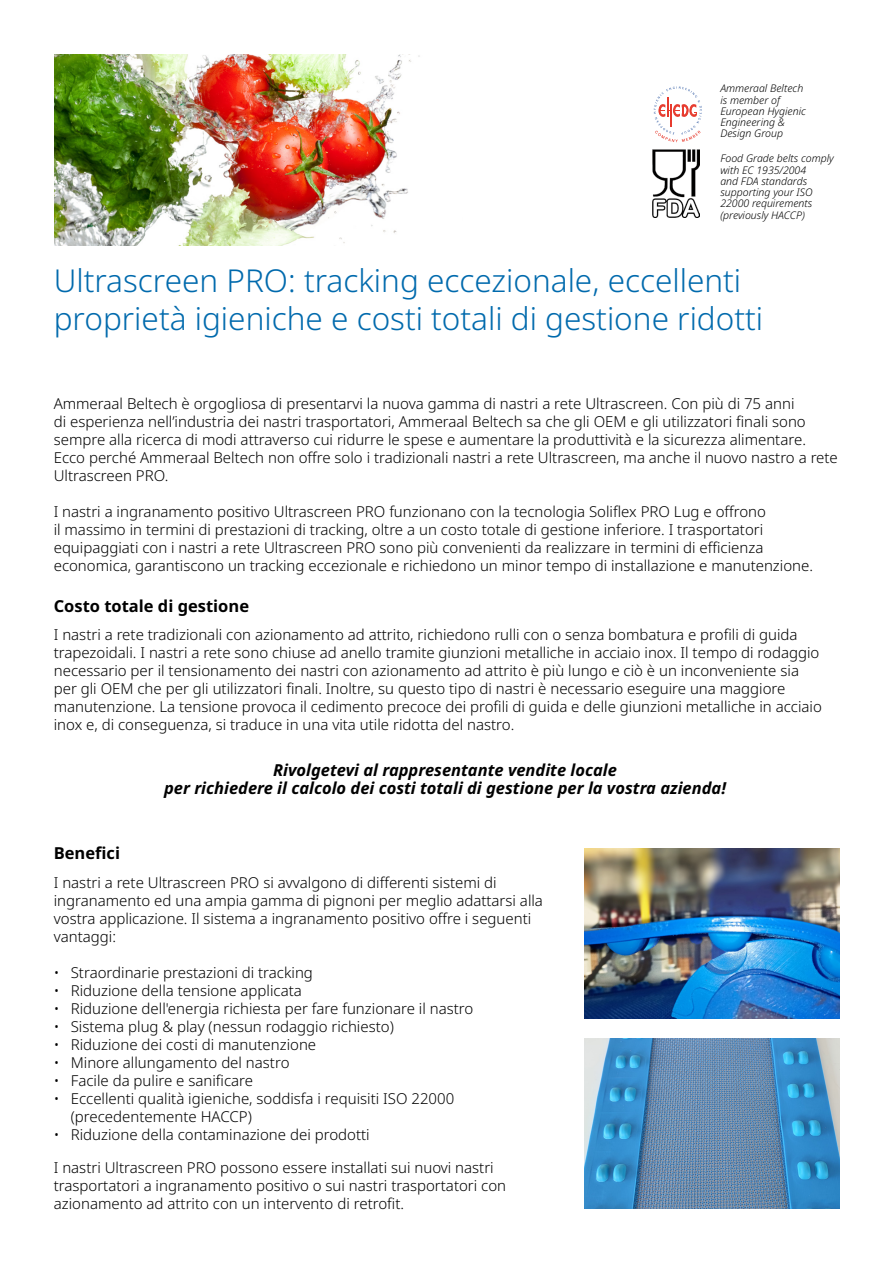
<style>
.page{position:relative;width:893px;height:1263px;background:#fff}
.page>*{position:absolute;margin:0;border:0;box-sizing:border-box;transform-origin:0 0}
.t1{font:300 31.5px/37.8px "Noto Sans";color:#006aad}
.t2{font:italic 700 16.5px/18px "Noto Sans";color:#000;text-align:center}
.t3{font:700 16.5px "Noto Sans";color:#000}
.t4{font:300 15px/18px "Noto Sans";color:#000}
.t5{font:italic 300 10.5px/11.2px "Noto Sans";color:#000}
</style>
<div class="page">
<img style="left:54px;top:54px;width:366px;height:191px">
<img style="left:585px;top:848px;width:255px;height:170px">
<img style="left:585px;top:1039px;width:255px;height:170px">
<svg style="left:654px;top:86px;width:48px;height:56px"></svg>
<img style="left:652px;top:149px;width:48px;height:69px">
<p class="t5" style="left:720px;top:83px;width:87px">Ammeraal Beltech is member of<br>European Hygienic<br>Engineering &amp;<br>Design Group</p>
<p class="t5" style="left:720px;top:153px;width:115px">Food Grade belts comply with EC 1935/2004<br>and FDA standards supporting your ISO<br>22000 requirements (previously HACCP)</p>
<h1 class="t1" style="left:54px;top:262px;width:711px">Ultrascreen PRO: tracking eccezionale, eccellenti proprietà igieniche e costi totali di gestione ridotti</h1>
<p class="t4" style="left:54px;top:394px;width:786px">Ammeraal Beltech è orgogliosa di presentarvi la nuova gamma di nastri a rete Ultrascreen. Con più di 75 anni<br>di esperienza nell’industria dei nastri trasportatori, Ammeraal Beltech sa che gli OEM e gli utilizzatori finali sono sempre alla ricerca di modi attraverso cui ridurre le spese e aumentare la produttività e la sicurezza alimentare.<br>Ecco perché Ammeraal Beltech non offre solo i tradizionali nastri a rete Ultrascreen, ma anche il nuovo nastro a rete Ultrascreen PRO.</p>
<p class="t4" style="left:54px;top:502px;width:761px">I nastri a ingranamento positivo Ultrascreen PRO funzionano con la tecnologia Soliflex PRO Lug e offrono<br>il massimo in termini di prestazioni di tracking, oltre a un costo totale di gestione inferiore. I trasportatori equipaggiati con i nastri a rete Ultrascreen PRO sono più convenienti da realizzare in termini di efficienza economica, garantiscono un tracking eccezionale e richiedono un minor tempo di installazione e manutenzione.</p>
<p class="t3" style="left:54px;top:594px;width:197px">Costo totale di gestione</p>
<p class="t4" style="left:54px;top:626px;width:769px">I nastri a rete tradizionali con azionamento ad attrito, richiedono rulli con o senza bombatura e profili di guida trapezoidali. I nastri a rete sono chiuse ad anello tramite giunzioni metalliche in acciaio inox. Il tempo di rodaggio necessario per il tensionamento dei nastri con azionamento ad attrito è più lungo e ciò è un inconveniente sia per gli OEM che per gli utilizzatori finali. Inoltre, su questo tipo di nastri è necessario eseguire una maggiore manutenzione. La tensione provoca il cedimento precoce dei profili di guida e delle giunzioni metalliche in acciaio inox e, di conseguenza, si traduce in una vita utile ridotta del nastro.</p>
<p class="t2" style="left:164px;top:762px;width:563px">Rivolgetevi al rappresentante vendite locale<br>per richiedere il calcolo dei costi totali di gestione per la vostra azienda!</p>
<p class="t3" style="left:54px;top:841px;width:68px">Benefici</p>
<p class="t4" style="left:54px;top:873px;width:491px">I nastri a rete Ultrascreen PRO si avvalgono di differenti sistemi di ingranamento ed una ampia gamma di pignoni per meglio adattarsi alla vostra applicazione. Il sistema a ingranamento positivo offre i seguenti vantaggi:</p>
<p class="t4" style="left:54px;top:963px;width:261px">• Straordinarie prestazioni di tracking</p>
<p class="t4" style="left:54px;top:981px;width:250px">• Riduzione della tensione applicata</p>
<p class="t4" style="left:54px;top:999px;width:421px">• Riduzione dell'energia richiesta per fare funzionare il nastro</p>
<p class="t4" style="left:54px;top:1017px;width:342px">• Sistema plug &amp; play (nessun rodaggio richiesto)</p>
<p class="t4" style="left:54px;top:1035px;width:264px">• Riduzione dei costi di manutenzione</p>
<p class="t4" style="left:54px;top:1053px;width:237px">• Minore allungamento del nastro</p>
<p class="t4" style="left:54px;top:1071px;width:201px">• Facile da pulire e sanificare</p>
<p class="t4" style="left:71px;top:1089px;width:385px;text-indent:-17px">• Eccellenti qualità igieniche, soddisfa i requisiti ISO 22000 (precedentemente HACCP)</p>
<p class="t4" style="left:54px;top:1125px;width:317px">• Riduzione della contaminazione dei prodotti</p>
<p class="t4" style="left:54px;top:1158px;width:454px">I nastri Ultrascreen PRO possono essere installati sui nuovi nastri trasportatori a ingranamento positivo o sui nastri trasportatori con azionamento ad attrito con un intervento di retrofit.</p>
</div>
